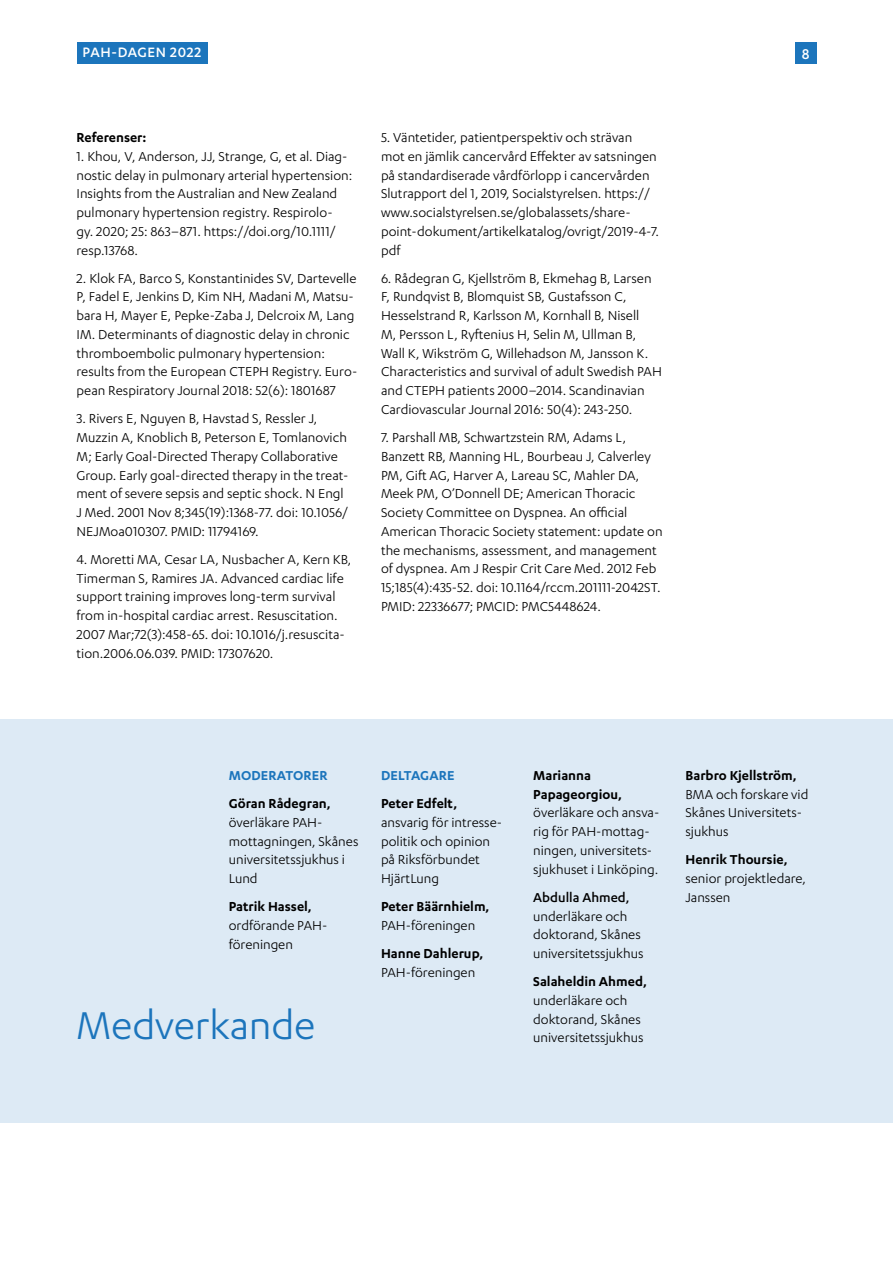
<style>
.page{position:relative;width:893px;height:1263px;background:#fff}
.page>*{position:absolute;margin:0;border:0;box-sizing:border-box;transform-origin:0 0}
.t1{font:45px "Karbon";letter-spacing:-.005em;color:#1c75bc}
.t2{font:500 16.5px "Karbon";color:#fff}
.t3{font:500 15.75px "Karbon";letter-spacing:.04em;color:#fff}
.t4{font:15px/18.8px "Karbon";color:#000}
.t5{font:600 15px/18.8px "Karbon";color:#000}
.t6{font:600 15px "Karbon";letter-spacing:.01em;color:#1c75bc}
.t7{font:500 15px "Karbon";color:#000}
</style>
<div class="page">
<div style="left:77px;top:43px;width:130px;height:21px;background:#1c75bc"></div>
<div style="left:795px;top:43px;width:21px;height:21px;background:#1c75bc"></div>
<div style="left:0;top:719px;width:893px;height:404px;background:#ddeaf5"></div>
<p class="t3" style="left:83px;top:44px;width:120px">PAH-DAGEN 2022</p>
<p class="t2" style="left:802px;top:44px;width:9px">8</p>
<p class="t5" style="left:77px;top:128px;width:72px">Referenser:</p>
<p class="t4" style="left:77px;top:146px;width:277px">1. Khou, V, Anderson, JJ, Strange, G, et al. Diag&shy;nostic delay in pulmonary arterial hypertension:<br>Insights from the Australian and New Zealand pulmonary hypertension registry. Respirolo&shy;gy. 2020; 25: 863–871. https://doi.org/10.1111/ resp.13768.</p>
<p class="t4" style="left:77px;top:268px;width:282px">2. Klok FA, Barco S, Konstantinides SV, Dartevelle P, Fadel E, Jenkins D, Kim NH, Madani M, Matsu&shy;bara H, Mayer E, Pepke-Zaba J, Delcroix M, Lang IM. Determinants of diagnostic delay in chronic thromboembolic pulmonary hypertension: results from the European CTEPH Registry. Euro&shy;pean Respiratory Journal 2018: 52(6): 1801687</p>
<p class="t4" style="left:77px;top:409px;width:273px">3. Rivers E, Nguyen B, Havstad S, Ressler J, Muzzin A, Knoblich B, Peterson E, Tomlanovich M; Early Goal-Directed Therapy Collaborative Group. Early goal-directed therapy in the treat&shy;ment of severe sepsis and septic shock. N Engl J Med. 2001 Nov 8;345(19):1368-77. doi: 10.1056/ NEJMoa010307. PMID: 11794169.</p>
<p class="t4" style="left:77px;top:550px;width:276px">4. Moretti MA, Cesar LA, Nusbacher A, Kern KB, Timerman S, Ramires JA. Advanced cardiac life support training improves long-term survival from in-hospital cardiac arrest. Resuscitation.<br>2007 Mar;72(3):458-65. doi: 10.1016/j.resuscita&shy;tion.2006.06.039. PMID: 17307620.</p>
<p class="t4" style="left:381px;top:128px;width:280px">5. Väntetider, patientperspektiv och strävan mot en jämlik cancervård Effekter av satsningen på standardiserade vårdförlopp i cancervården Slutrapport del 1, 2019, Socialstyrelsen. https:// www.socialstyrelsen.se/globalassets/share&shy;point-dokument/artikelkatalog/ovrigt/2019-4-7. pdf</p>
<p class="t4" style="left:381px;top:268px;width:282px">6. Rådegran G, Kjellström B, Ekmehag B, Larsen F, Rundqvist B, Blomquist SB, Gustafsson C, Hesselstrand R, Karlsson M, Kornhall B, Nisell<br>M, Persson L, Ryftenius H, Selin M, Ullman B, Wall K, Wikström G, Willehadson M, Jansson K.<br>Characteristics and survival of adult Swedish PAH and CTEPH patients 2000–2014. Scandinavian Cardiovascular Journal 2016: 50(4): 243-250.</p>
<p class="t4" style="left:381px;top:428px;width:283px">7. Parshall MB, Schwartzstein RM, Adams L, Banzett RB, Manning HL, Bourbeau J, Calverley PM, Gift AG, Harver A, Lareau SC, Mahler DA, Meek PM, O’Donnell DE; American Thoracic Society Committee on Dyspnea. An official American Thoracic Society statement: update on the mechanisms, assessment, and management of dyspnea. Am J Respir Crit Care Med. 2012 Feb 15;185(4):435-52. doi: 10.1164/rccm.201111-2042ST.<br>PMID: 22336677; PMCID: PMC5448624.</p>
<p class="t6" style="left:229px;top:767px;width:100px">MODERATORER</p>
<p class="t5" style="left:229px;top:793px;width:103px">Göran Rådegran,</p>
<p class="t4" style="left:229px;top:812px;width:131px">överläkare PAH&shy;mottagningen, Skånes universitetssjukhus i<br>Lund</p>
<p class="t5" style="left:229px;top:897px;width:85px">Patrik Hassel,</p>
<p class="t4" style="left:229px;top:915px;width:100px">ordförande PAH&shy;föreningen</p>
<h1 class="t1" style="left:77px;top:1001px;width:240px">Medverkande</h1>
<p class="t6" style="left:381px;top:767px;width:75px">DELTAGARE</p>
<p class="t5" style="left:381px;top:793px;width:78px">Peter Edfelt,</p>
<p class="t4" style="left:381px;top:812px;width:123px">ansvarig för intresse&shy;politik och opinion på Riksförbundet<br>HjärtLung</p>
<p class="t5" style="left:381px;top:897px;width:110px">Peter Bäärnhielm,</p>
<p class="t4" style="left:381px;top:915px;width:96px">PAH-föreningen</p>
<p class="t5" style="left:381px;top:943px;width:104px">Hanne Dahlerup,</p>
<p class="t4" style="left:381px;top:962px;width:96px">PAH-föreningen</p>
<p class="t5" style="left:533px;top:765px;width:90px">Marianna<br>Papageorgiou,</p>
<p class="t4" style="left:533px;top:803px;width:128px">överläkare och ansva&shy;rig för PAH-mottag&shy;ningen, universitets&shy;sjukhuset i Linköping.</p>
<p class="t7" style="left:533px;top:889px;width:98px">Abdulla Ahmed,</p>
<p class="t4" style="left:533px;top:906px;width:112px">underläkare och doktorand, Skånes universitetssjukhus</p>
<p class="t5" style="left:533px;top:972px;width:115px">Salaheldin Ahmed,</p>
<p class="t4" style="left:533px;top:990px;width:112px">underläkare och doktorand, Skånes universitetssjukhus</p>
<p class="t5" style="left:685px;top:765px;width:113px">Barbro Kjellström,</p>
<p class="t4" style="left:685px;top:784px;width:124px">BMA och forskare vid<br>Skånes Universitets&shy;sjukhus</p>
<p class="t5" style="left:685px;top:850px;width:104px">Henrik Thoursie,</p>
<p class="t4" style="left:685px;top:869px;width:122px">senior projektledare,<br>Janssen</p>
</div>
